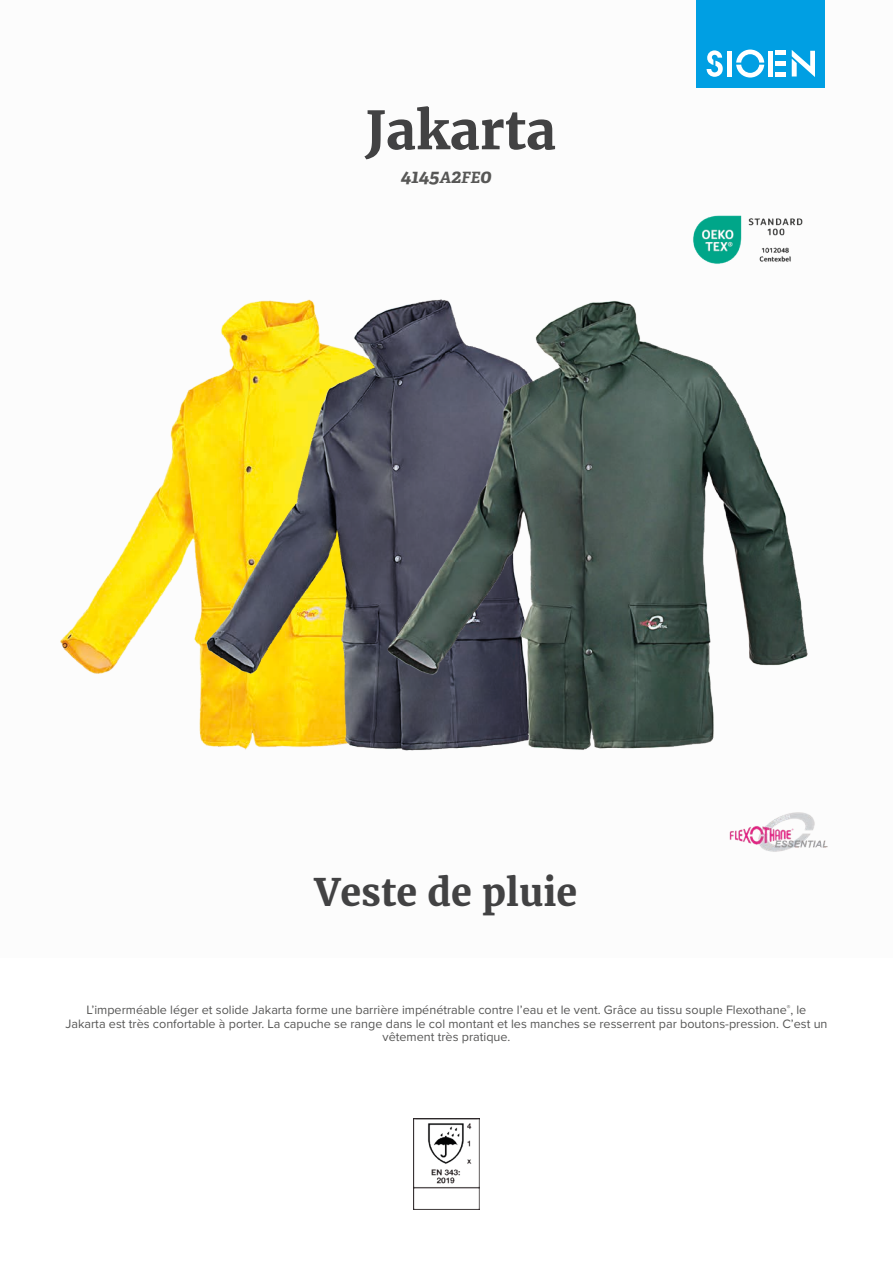
<style>
.page{position:relative;width:893px;height:1263px;background:#fff}
.page>*{position:absolute;margin:0;border:0;box-sizing:border-box;transform-origin:0 0}
.t1{font:700 52.5px "Merriweather";color:#424243}
.t2{font:700 37.5px "Merriweather";color:#424243}
.t3{font:italic 700 19.5px "Adelle";color:#575756}
.t4{font:12.6px/13.6px "Proxima Nova";color:#575756;text-align:center}
.s1{font-size:15.6px}
</style>
<div class="page">
<div style="left:697px;top:0;width:128px;height:88px;background:#009fe3"></div>
<svg style="left:707px;top:50px;width:16px;height:27px"></svg>
<svg style="left:736px;top:50px;width:28px;height:28px"></svg>
<div style="left:727px;top:51px;width:5px;height:26px;background:#fff"></div>
<div style="left:768px;top:51px;width:5px;height:26px;background:#fff"></div>
<div style="left:775px;top:72px;width:11px;height:5px;background:#fff"></div>
<div style="left:775px;top:61px;width:11px;height:5px;background:#fff"></div>
<hr style="left:775px;top:51px;width:11px;height:4px;background:#fff">
<svg style="left:792px;top:50px;width:23px;height:27px"></svg>
<img style="left:413px;top:1118px;width:67px;height:92px">
<img style="left:60px;top:414px;width:119px;height:260px">
<img style="left:179px;top:299px;width:178px;height:451px">
<img style="left:357px;top:215px;width:471px;height:637px">
<h1 class="t1" style="left:365px;top:95px;width:192px">Jakarta</h1>
<h3 class="t3" style="left:400px;top:164px;width:92px">4145<span class="s1">A</span>2<span class="s1">FE</span>0</h3>
<h2 class="t2" style="left:315px;top:867px;width:264px">Veste de pluie</h2>
<p class="t4" style="left:65px;top:1002px;width:764px">L’imperméable léger et solide Jakarta forme une barrière impénétrable contre l’eau et le vent. Grâce au tissu souple Flexothane<sup>®</sup>, le<br>Jakarta est très confortable à porter. La capuche se range dans le col montant et les manches se resserrent par boutons-pression. C’est un vêtement très pratique.</p>
</div>
